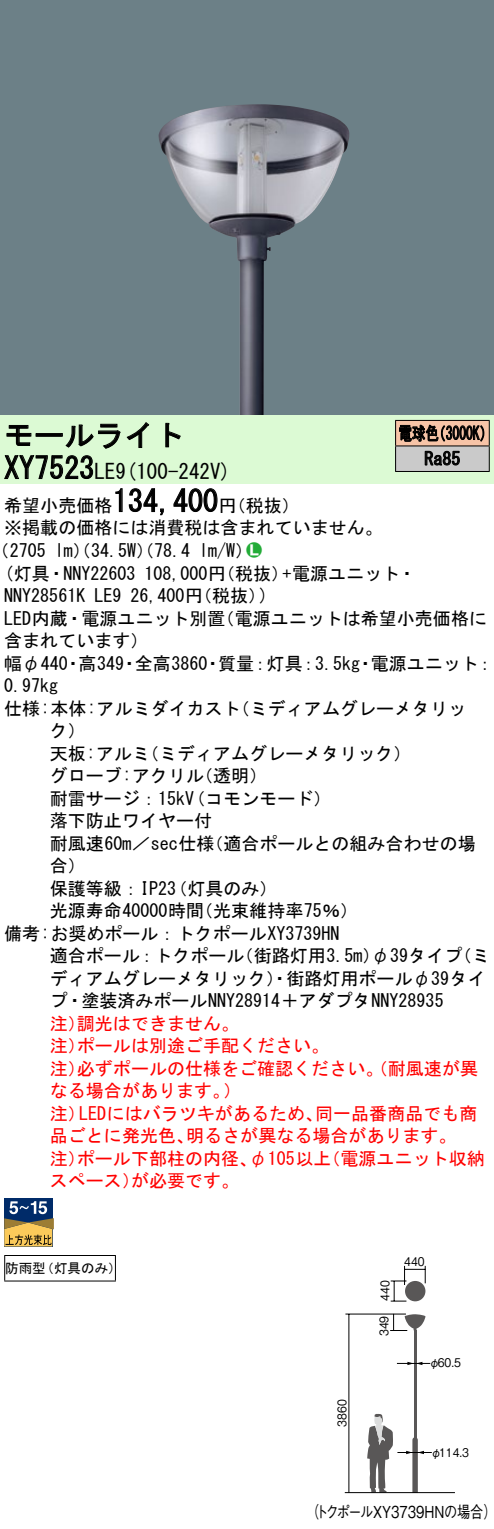
<style>
.page{position:relative;width:494px;height:1529px;background:#fff}
.page>*{position:absolute;margin:0;border:0;box-sizing:border-box;transform-origin:0 0}
.t1{font:30px "MS Gothic";color:#000}
.t2{font:21px "MS Gothic";color:#000}
.t3{font:18px/22.5px "MS Gothic";color:#000}
.t4{font:18px/22.5px "MS Gothic";color:#f00}
.t5{font:18px/25.5px "MS Gothic";color:#000;scale:.75 1}
.t6{font:18px "Ford Classification 1";color:#23ac38}
.t7{font:16.5px "Gothic BBB Pro Medium 90 pv RKSJ H";color:#000;scale:.8 1}
.t8{font:13.5px "MS Gothic";color:#000}
.t9{font:12px "Gothic BBB Pro Medium 90 pv RKSJ H";color:#000;scale:.9 1}
.s1{color:#fff}
</style>
<div class="page">
<div style="left:0;top:0;width:493px;height:415px;background:#6c8087"></div>
<img style="left:158px;top:104px;width:191px;height:311px">
<div style="left:0;top:415px;width:493px;height:68px;background:#dcfad4"></div>
<svg style="left:126px;top:422px;width:23px;height:26px"></svg>
<svg style="left:165px;top:422px;width:16px;height:25px"></svg>
<svg style="left:4px;top:423px;width:116px;height:56px"></svg>
<svg style="left:115px;top:488px;width:49px;height:27px"></svg>
<svg style="left:173px;top:488px;width:44px;height:24px"></svg>
<div style="left:4px;top:1198px;width:48px;height:48px;background:#002b69"></div>
<svg style="left:4px;top:1200px;width:50px;height:46px"></svg>
<hr style="left:4px;top:1254px;width:112px;height:1px;background:#000">
<svg style="left:4px;top:1255px;width:1px;height:25px"></svg>
<svg style="left:115px;top:1255px;width:1px;height:25px"></svg>
<hr style="left:4px;top:1280px;width:112px;height:1px;background:#000">
<hr style="left:395px;top:420px;width:94px;height:1px;background:#000">
<hr style="left:395px;top:471px;width:94px;height:1px;background:#000">
<svg style="left:395px;top:421px;width:94px;height:50px;background:#a7968d"></svg>
<hr style="left:413px;top:1330px;width:3px;height:162px;background:#595757">
<svg style="left:367px;top:1414px;width:26px;height:77px"></svg>
<svg style="left:390px;top:1265px;width:35px;height:36px"></svg>
<hr style="left:396px;top:1362px;width:34px;height:1px;background:#000">
<hr style="left:397px;top:1451px;width:34px;height:1px;background:#000">
<hr style="left:345px;top:1313px;width:60px;height:1px;background:#000">
<hr style="left:348px;top:1313px;width:1px;height:179px;background:#000">
<svg style="left:390px;top:1313px;width:35px;height:17px"></svg>
<hr style="left:344px;top:1491px;width:110px;height:1px;background:#000">
<svg style="left:407px;top:1361px;width:15px;height:3px"></svg>
<svg style="left:406px;top:1436px;width:17px;height:56px"></svg>
<h1 class="t1" style="left:4px;top:420px;width:182px">モールライト</h1>
<p class="t2" style="left:94px;top:460px;width:138px">LE (9 100-242 (V</p>
<h1 class="t1" style="left:4px;top:453px;width:91px">XY7523</h1>
<h1 class="t1" style="left:113px;top:486px;width:106px">134,400</h1>
<p class="t3" style="left:4px;top:494px;width:379px">希望小売価格<br>※掲載の価格には消費税は含まれていません。</p>
<p class="t6" style="left:246px;top:541px;width:17px">2<span class="s1">7</span></p>
<p class="t3" style="left:218px;top:494px;width:82px">（円税抜(</p>
<p class="t3" style="left:199px;top:539px;width:55px">l m (W/</p>
<p class="t3" style="left:-8px;top:539px;width:56px">（2705</p>
<p class="t3" style="left:55px;top:539px;width:137px">lm）（34.5 ）（W 78.4</p>
<p class="t5" style="left:424px;top:420px;width:49px;text-indent:-26px">電球色<br>Ra85</p>
<p class="t5" style="left:432px;top:420px;width:82px">（3000 (K</p>
<p class="t3" style="left:4px;top:561px;width:133px">(灯具・NNY22603</p>
<p class="t3" style="left:144px;top:561px;width:146px">108,000 （円税抜）</p>
<p class="t3" style="left:282px;top:561px;width:135px">+電源ユニット・</p>
<p class="t3" style="left:4px;top:584px;width:82px">NNY28561K</p>
<p class="t3" style="left:94px;top:584px;width:28px">LE9</p>
<p class="t3" style="left:130px;top:584px;width:137px">26,400 （円税抜(</p>
<p class="t3" style="left:259px;top:584px;width:10px">(</p>
<p class="t3" style="left:4px;top:606px;width:223px">LED内蔵・電源ユニット別置含まれています(</p>
<p class="t3" style="left:216px;top:606px;width:271px">（電源ユニットは希望小売価格に</p>
<p class="t3" style="left:78px;top:651px;width:47px">高349</p>
<p class="t3" style="left:135px;top:651px;width:74px">全高3860</p>
<p class="t3" style="left:4px;top:651px;width:65px">幅φ440<br>0.97kg</p>
<p class="t3" style="left:218px;top:651px;width:37px">質量</p>
<p class="t3" style="left:266px;top:651px;width:37px">灯具</p>
<p class="t3" style="left:370px;top:651px;width:109px">電源ユニット</p>
<p class="t3" style="left:299px;top:651px;width:62px">：3.5kg</p>
<p class="t3" style="left:251px;top:651px;width:19px">：</p>
<p class="t3" style="left:475px;top:651px;width:19px">：</p>
<p class="t3" style="left:64px;top:651px;width:19px">・</p>
<p class="t3" style="left:120px;top:651px;width:19px">・</p>
<p class="t3" style="left:204px;top:651px;width:19px">・</p>
<p class="t3" style="left:356px;top:651px;width:19px">・</p>
<p class="t3" style="left:232px;top:696px;width:236px">（ミディアムグレーメタリッ</p>
<p class="t3" style="left:4px;top:696px;width:238px">仕様:本体:アルミダイカスト</p>
<p class="t3" style="left:50px;top:719px;width:37px">ク(</p>
<p class="t3" style="left:141px;top:741px;width:272px">（ミディアムグレーメタリック(</p>
<p class="t3" style="left:50px;top:741px;width:102px">天板:アルミ</p>
<p class="t3" style="left:187px;top:764px;width:145px;text-indent:-137px">グローブ:アクリル<br>（コモンモード(</p>
<p class="t3" style="left:195px;top:764px;width:73px">（透明(</p>
<p class="t3" style="left:50px;top:786px;width:146px">耐雷サージ：15kV</p>
<p class="t3" style="left:50px;top:809px;width:164px">落下防止ワイヤー付</p>
<p class="t3" style="left:205px;top:831px;width:271px">（適合ポールとの組み合わせの場</p>
<p class="t3" style="left:50px;top:831px;width:166px">耐風速60 ／m sec仕様</p>
<p class="t3" style="left:50px;top:854px;width:37px">合(</p>
<p class="t3" style="left:169px;top:876px;width:109px">（灯具のみ(</p>
<p class="t3" style="left:50px;top:876px;width:128px">保護等級：IP23</p>
<p class="t3" style="left:4px;top:899px;width:336px;text-indent:46px">光源寿命40000時間<br>備考:お奨めポール：トクポールXY3739HN</p>
<p class="t3" style="left:195px;top:899px;width:164px">（光束維持率75％(</p>
<p class="t3" style="left:235px;top:944px;width:228px">（街路灯用3.5 φ）m 39タイプ</p>
<p class="t3" style="left:50px;top:944px;width:437px">適合ポール：トクポール<br>ディアムグレーメタリック）・街路灯用ポールφ39タイプ・塗装済みポールNNY28914＋アダプタNNY28935</p>
<p class="t4" style="left:77px;top:1011px;width:163px">調光はできません。</p>
<p class="t3" style="left:453px;top:944px;width:37px">（ミ</p>
<p class="t4" style="left:77px;top:1011px;width:253px;text-indent:-27px">注）<br>ポールは別途ご手配ください。</p>
<p class="t4" style="left:77px;top:1034px;width:402px;text-indent:-27px">注）<br>必ずポールの仕様をご確認ください。（耐風速が異</p>
<p class="t4" style="left:50px;top:1056px;width:37px">注）</p>
<p class="t4" style="left:50px;top:1079px;width:181px">なる場合があります。</p>
<p class="t4" style="left:223px;top:1079px;width:19px">(</p>
<p class="t4" style="left:79px;top:1101px;width:245px">LEDにはバラツキがあるため、</p>
<p class="t4" style="left:315px;top:1101px;width:163px">同一品番商品でも商</p>
<p class="t4" style="left:50px;top:1101px;width:37px">注）</p>
<p class="t4" style="left:50px;top:1124px;width:145px">品ごとに発光色、</p>
<p class="t4" style="left:186px;top:1124px;width:272px">明るさが異なる場合があります。</p>
<p class="t4" style="left:77px;top:1146px;width:256px">ポール下部柱の内径 φ、 105以上</p>
<p class="t4" style="left:322px;top:1146px;width:163px">（電源ユニット収納</p>
<p class="t4" style="left:50px;top:1146px;width:37px">注）</p>
<p class="t4" style="left:131px;top:1169px;width:109px">が必要です。</p>
<p class="t4" style="left:50px;top:1169px;width:91px">スペース）</p>
<p class="t8" style="left:5px;top:1261px;width:42px">防雨型</p>
<p class="t8" style="left:41px;top:1261px;width:82px">（灯具のみ(</p>
<p class="t9" style="left:332px;top:1426px;width:32px;rotate:-90deg">3860</p>
<p class="t9" style="left:375px;top:1300px;width:24px;rotate:-90deg">440</p>
<p class="t9" style="left:374px;top:1335px;width:24px;rotate:-90deg">349</p>
<p class="t9" style="left:404px;top:1251px;width:24px">440</p>
<p class="t9" style="left:437px;top:1352px;width:27px">60.5</p>
<p class="t9" style="left:428px;top:1352px;width:14px">φ</p>
<p class="t9" style="left:438px;top:1442px;width:35px">114.3</p>
<p class="t9" style="left:430px;top:1442px;width:14px">φ</p>
<p class="t7" style="left:306px;top:1497px;width:18px">（</p>
<p class="t7" style="left:315px;top:1497px;width:228px">トクポールXY3739HNの場合(</p>
</div>
